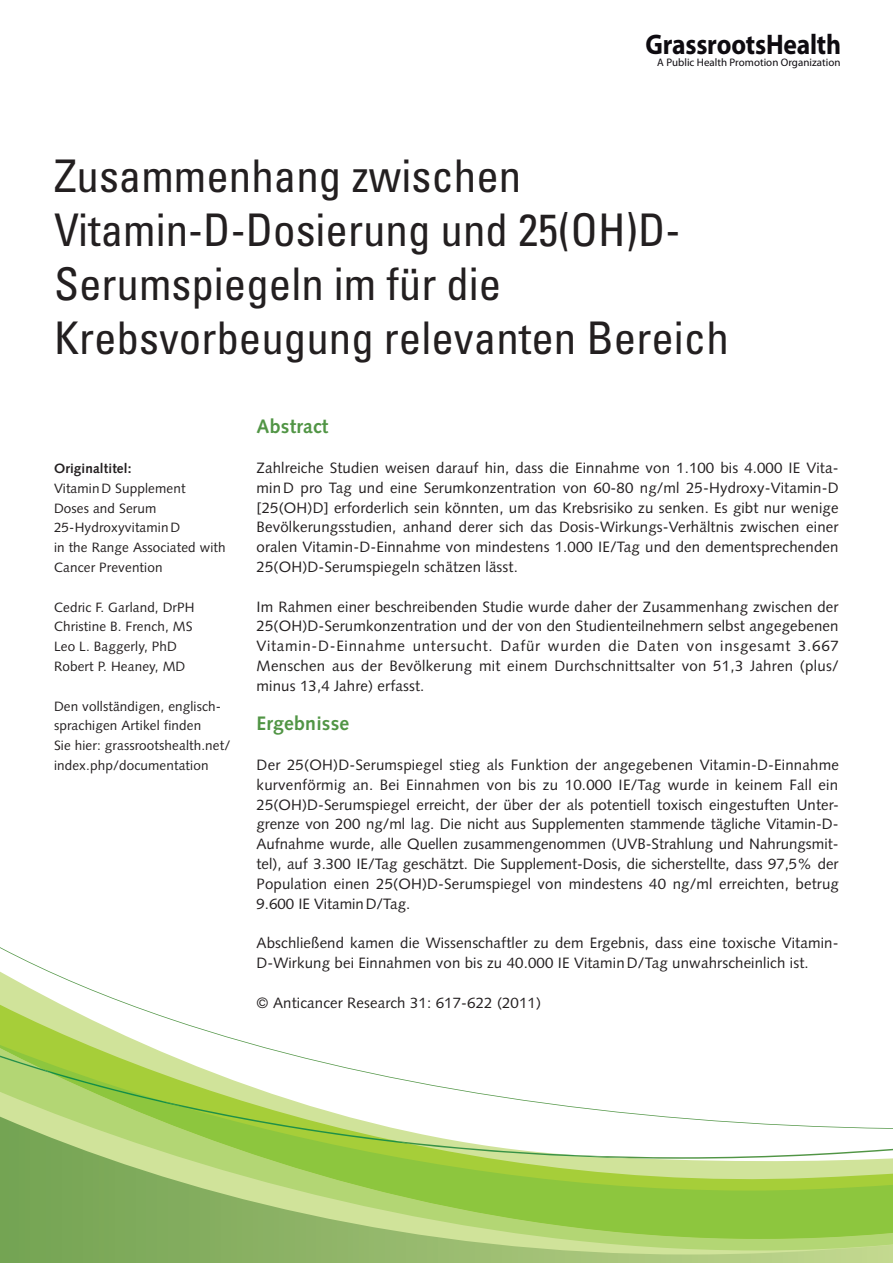
<style>
.page{position:relative;width:893px;height:1263px;background:#fff}
.page>*{position:absolute;margin:0;border:0;box-sizing:border-box;transform-origin:0 0}
.t1{font:condensed 45px/54px "Univers";color:#231f20}
.t2{font:700 28.5px "Myriad Pro";letter-spacing:-.01em;color:#0e0b10;scale:.9 1}
.t3{font:700 19.5px "Syntax";letter-spacing:.01em;color:#519545}
.t4{font:15px/19.8px "Syntax";letter-spacing:.01em;color:#231f20;text-align:justify}
.t5{font:13.5px/19.8px "Syntax";letter-spacing:.01em;color:#231f20}
.t6{font:700 13.5px "Syntax";letter-spacing:.01em;color:#231f20}
.t7{font:10.95px "Myriad Pro";letter-spacing:.005em;color:#0e0b10}
</style>
<div class="page">
<svg style="left:0;top:947px;width:660px;height:169px"></svg>
<svg style="left:0;top:1116px;width:893px;height:147px;background:#abcd78"></svg>
<h2 class="t2" style="left:645px;top:25px;width:219px">GrassrootsHealth</h2>
<p class="t7" style="left:657px;top:55px;width:185px">A Public Health Promotion Organization</p>
<h1 class="t1" style="left:54px;top:148px;width:676px">Zusammenhang zwischen<br>Vitamin-D-Dosierung und 25(OH)D-<br>Serumspiegeln im für die<br>Krebs vorbeugung relevanten Bereich</h1>
<p class="t6" style="left:54px;top:461px;width:79px">Originaltitel:</p>
<p class="t5" style="left:54px;top:478px;width:173px">Vitamin D Supplement<br>Doses and Serum<br>25-Hydro xy vitamin D<br>in the Range Associated with<br>Cancer Prevention</p>
<p class="t5" style="left:54px;top:597px;width:142px">Cedric F. Garland, DrPH<br>Christine B. French, MS<br>Leo L. Baggerly, PhD<br>Robert P. Heaney, MD</p>
<p class="t5" style="left:54px;top:696px;width:178px">Den vollständigen, englisch&shy;sprachigen Artikel finden<br>Sie hier: grassrootshealth.net/ index.php/documentation</p>
<h3 class="t3" style="left:257px;top:415px;width:73px">Abstract</h3>
<p class="t4" style="left:257px;top:458px;width:583px">Zahlreiche Studien weisen darauf hin, dass die Einnahme von 1.100 bis 4.000 IE Vita&shy;min D pro Tag und eine Serumkonzentration von 60-80 ng/ml 25-Hydroxy-Vitamin-D [25(OH)D] erforderlich sein könnten, um das Krebsrisiko zu senken. Es gibt nur wenige Bevölkerungsstudien, anhand derer sich das Dosis-Wirkungs-Verhältnis zwischen einer oralen Vitamin-D-Einnahme von mindestens 1.000 IE/Tag und den dementsprechenden 25(OH)D-Serumspiegeln schätzen lässt.</p>
<p class="t4" style="left:257px;top:596px;width:584px">Im Rahmen einer beschreibenden Studie wurde daher der Zusammenhang zwischen der 25(OH)D-Serumkonzentration und der von den Studienteilnehmern selbst angegebenen Vitamin-D-Einnahme untersucht. Dafür wurden die Daten von insgesamt 3.667<br>Menschen aus der Bevölkerung mit einem Durchschnittsalter von 51,3 Jahren (plus/ minus 13,4 Jahre) erfasst.</p>
<h3 class="t3" style="left:257px;top:712px;width:94px">Ergebnisse</h3>
<p class="t4" style="left:257px;top:755px;width:584px">Der 25(OH)D-Serumspiegel stieg als Funktion der angegebenen Vitamin-D-Einnahme kurvenförmig an. Bei Einnahmen von bis zu 10.000 IE/Tag wurde in keinem Fall ein 25(OH)D-Serumspiegel erreicht, der über der als potentiell toxisch eingestuften Unter&shy;grenze von 200 ng/ml lag. Die nicht aus Supplementen stammende tägliche Vitamin-D-Aufnahme wurde, alle Quellen zusammengenommen (UVB-Strahlung und Nahrungsmit&shy;tel), auf 3.300 IE/Tag geschätzt. Die Supplement-Dosis, die sicherstellte, dass 97,5% der Population einen 25(OH)D-Serumspiegel von mindestens 40 ng/ml erreichten, betrug 9.600 IE Vitamin D/Tag.</p>
<p class="t4" style="left:257px;top:933px;width:583px">Abschließend kamen die Wissenschaftler zu dem Ergebnis, dass eine toxische Vitamin-<br>D-Wirkung bei Einnahmen von bis zu 40.000 IE Vitamin D/Tag unwahrscheinlich ist.</p>
<p class="t4" style="left:257px;top:992px;width:286px">© Anticancer Research 31: 617-622 (2011)</p>
</div>
